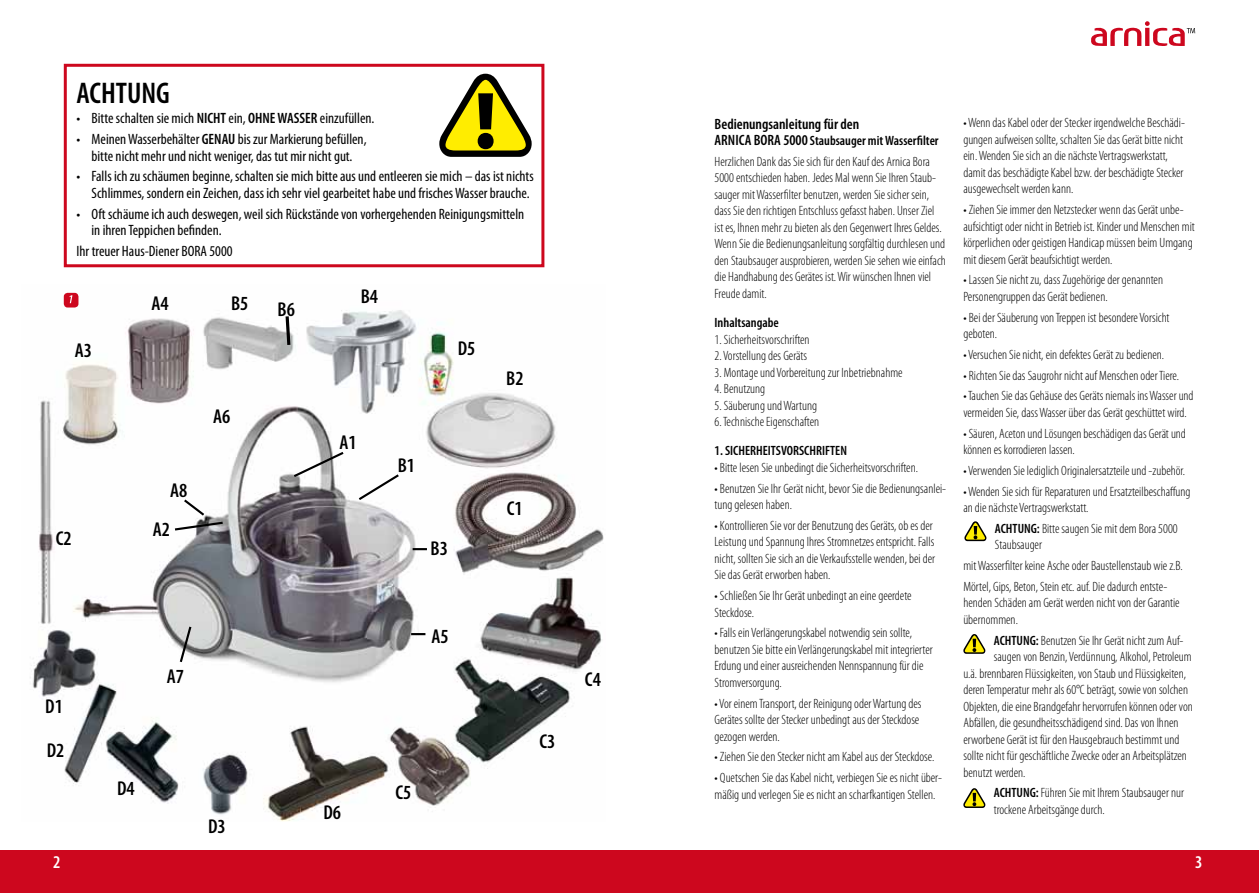
<style>
.page{position:relative;width:1259px;height:893px;background:#fff}
.page>*{position:absolute;margin:0;border:0;box-sizing:border-box;transform-origin:0 0}
.t1{font:600 condensed 30px "Myriad Pro";color:#000}
.t2{font:600 condensed 20.1px/43.3px "Myriad Pro";color:#000}
.t3{font:600 condensed 18px "Myriad Pro";color:#fff}
.t4{font:condensed 15px/16.5px "Myriad Pro";color:#000;text-align:center}
.t5{font:600 condensed 15px "Myriad Pro";color:#000}
.t6{font:300 condensed 13.5px/16.5px "Myriad Pro";color:#000}
.t7{font:600 condensed 13.5px "Myriad Pro";color:#000}
.s1{font-weight:600}
.s2{font-weight:600;font-size:15px}
</style>
<div class="page">
<svg style="left:964px;top:521px;width:22px;height:20px"></svg>
<svg style="left:439px;top:74px;width:92px;height:83px"></svg>
<svg style="left:963px;top:634px;width:22px;height:20px"></svg>
<svg style="left:963px;top:788px;width:22px;height:20px"></svg>
<svg style="left:1091px;top:21px;width:104px;height:25px"></svg>
<div style="left:0;top:850px;width:1259px;height:43px;background:#cd071e"></div>
<img style="left:30px;top:292px;width:574px;height:529px">
<svg style="left:173px;top:498px;width:51px;height:34px"></svg>
<svg style="left:292px;top:450px;width:53px;height:29px"></svg>
<svg style="left:357px;top:473px;width:43px;height:29px"></svg>
<svg style="left:413px;top:548px;width:14px;height:2px"></svg>
<svg style="left:411px;top:633px;width:14px;height:2px"></svg>
<svg style="left:178px;top:625px;width:15px;height:39px"></svg>
<svg style="left:284px;top:315px;width:8px;height:31px"></svg>
<div style="left:64px;top:293px;width:14px;height:14px;background:#cd071e;border-radius:4px"></div>
<svg style="left:70px;top:295px;width:2px;height:8px"></svg>
<div style="left:64px;top:64px;width:480px;height:203px;border:3px solid #cd071e"></div>
<h1 class="t1" style="left:77px;top:76px;width:95px">ACHTUNG</h1>
<p class="t4" style="left:77px;top:110px;width:299px">• Bitte schalten sie mich <span class="s1">NICHT</span> ein, <span class="s1">OHNE WASSER</span> einzufüllen.</p>
<p class="t4" style="left:77px;top:131px;width:291px">• Meinen Wasserbehälter <span class="s1">GENAU</span> bis zur Markierung befüllen, bitte nicht mehr und nicht weniger, das tut mir nicht gut.</p>
<p class="t4" style="left:77px;top:168px;width:459px;text-align:right">• Falls ich zu schäumen beginne, schalten sie mich bitte aus und entleeren sie mich – das ist nichts<br>Schlimmes, sondern ein Zeichen, dass ich sehr viel gearbeitet habe und frisches Wasser brauche.</p>
<p class="t4" style="left:92px;top:206px;width:434px;text-align:left;text-indent:-15px">• Oft schäume ich auch deswegen, weil sich Rückstände von vorhergehenden Reinigungsmitteln in ihren Teppichen befinden.</p>
<p class="t4" style="left:77px;top:243px;width:158px">Ihr treuer Haus-Diener BORA 5000</p>
<h2 class="t2" style="left:75px;top:329px;width:19px">A3</h2>
<h2 class="t2" style="left:56px;top:517px;width:17px">C2</h2>
<h2 class="t2" style="left:151px;top:282px;width:19px">A4</h2>
<h2 class="t2" style="left:231px;top:282px;width:19px">B5</h2>
<h2 class="t2" style="left:278px;top:288px;width:19px">B6</h2>
<h2 class="t2" style="left:170px;top:469px;width:19px">A8</h2>
<h2 class="t2" style="left:153px;top:508px;width:19px">A2</h2>
<h2 class="t2" style="left:213px;top:395px;width:19px">A6</h2>
<h2 class="t2" style="left:45px;top:685px;width:21px">D1<br>D2</h2>
<h2 class="t2" style="left:167px;top:655px;width:19px">A7</h2>
<h2 class="t2" style="left:117px;top:767px;width:19px">D4</h2>
<h2 class="t2" style="left:208px;top:805px;width:19px">D3</h2>
<h2 class="t2" style="left:361px;top:275px;width:19px">B4</h2>
<h2 class="t2" style="left:458px;top:327px;width:19px">D5</h2>
<h2 class="t2" style="left:339px;top:421px;width:19px">A1</h2>
<h2 class="t2" style="left:398px;top:444px;width:19px">B1</h2>
<h2 class="t2" style="left:430px;top:527px;width:19px">B3</h2>
<h2 class="t2" style="left:431px;top:615px;width:19px">A5</h2>
<h2 class="t2" style="left:323px;top:791px;width:19px">D6</h2>
<h2 class="t2" style="left:395px;top:771px;width:17px">C5</h2>
<h2 class="t2" style="left:506px;top:357px;width:19px">B2</h2>
<h2 class="t2" style="left:507px;top:487px;width:17px">C1</h2>
<h2 class="t2" style="left:539px;top:719px;width:17px">C3</h2>
<h2 class="t2" style="left:585px;top:658px;width:17px">C4</h2>
<p class="t5" style="left:714px;top:115px;width:146px">Bedienungsanleitung für den</p>
<p class="t6" style="left:714px;top:131px;width:226px;line-height:20.7px"><span class="s2">ARNICA BORA 5000</span> <span class="s1">Staubsauger mit Wasserfilter<br></span>Herzlichen Dank das Sie sich für den Kauf des Arnica Bora</p>
<p class="t6" style="left:714px;top:170px;width:233px">5000 entschieden haben. Jedes Mal wenn Sie Ihren Staub&shy;sauger mit Wasserfilter benutzen, werden Sie sicher sein, dass Sie den richtigen Entschluss gefasst haben. Unser Ziel ist es, Ihnen mehr zu bieten als den Gegenwert Ihres Geldes.<br>Wenn Sie die Bedienungsanleitung sorgfältig durchlesen und den Staubsauger ausprobieren, werden Sie sehen wie einfach die Handhabung des Gerätes ist. Wir wünschen Ihnen viel Freude damit.</p>
<p class="t7" style="left:714px;top:315px;width:66px">Inhaltsangabe</p>
<p class="t6" style="left:714px;top:331px;width:97px">1. Sicherheitsvorschriften</p>
<p class="t6" style="left:714px;top:348px;width:94px">2. Vorstellung des Geräts</p>
<p class="t6" style="left:714px;top:364px;width:190px">3. Montage und Vorbereitung zur Inbetriebnahme</p>
<p class="t6" style="left:714px;top:381px;width:52px">4. Benutzung</p>
<p class="t6" style="left:714px;top:397px;width:104px">5. Säuberung und Wartung</p>
<p class="t6" style="left:714px;top:414px;width:106px">6. Technische Eigenschaften</p>
<p class="t7" style="left:714px;top:443px;width:134px">1. SICHERHEITSVORSCHRIFTEN</p>
<p class="t6" style="left:714px;top:459px;width:205px">• Bitte lesen Sie unbedingt die Sicherheitsvorschriften.</p>
<p class="t6" style="left:714px;top:480px;width:233px">• Benutzen Sie Ihr Gerät nicht, bevor Sie die Bedienungsanlei&shy;tung gelesen haben.</p>
<p class="t6" style="left:714px;top:517px;width:222px">• Kontrollieren Sie vor der Benutzung des Geräts, ob es der Leistung und Spannung Ihres Stromnetzes entspricht. Falls nicht, sollten Sie sich an die Verkaufsstelle wenden, bei der Sie das Gerät erworben haben.</p>
<p class="t6" style="left:714px;top:588px;width:199px">• Schließen Sie Ihr Gerät unbedingt an eine geerdete<br>Steckdose.</p>
<p class="t6" style="left:714px;top:625px;width:220px">• Falls ein Verlängerungskabel notwendig sein sollte, benutzen Sie bitte ein Verlängerungskabel mit integrierter Erdung und einer ausreichenden Nennspannung für die Stromversorgung.</p>
<p class="t6" style="left:714px;top:695px;width:208px">• Vor einem Transport, der Reinigung oder Wartung des<br>Gerätes sollte der Stecker unbedingt aus der Steckdose gezogen werden.</p>
<p class="t6" style="left:714px;top:749px;width:221px">• Ziehen Sie den Stecker nicht am Kabel aus der Steckdose.</p>
<p class="t6" style="left:714px;top:770px;width:229px">• Quetschen Sie das Kabel nicht, verbiegen Sie es nicht über&shy;mäßig und verlegen Sie es nicht an scharfkantigen Stellen.</p>
<p class="t6" style="left:963px;top:115px;width:223px">• Wenn das Kabel oder der Stecker irgendwelche Beschädi&shy;gungen aufweisen sollte, schalten Sie das Gerät bitte nicht ein. Wenden Sie sich an die nächste Vertragswerkstatt, damit das beschädigte Kabel bzw. der beschädigte Stecker ausgewechselt werden kann.</p>
<p class="t6" style="left:963px;top:202px;width:233px">• Ziehen Sie immer den Netzstecker wenn das Gerät unbe&shy;aufsichtigt oder nicht in Betrieb ist. Kinder und Menschen mit körperlichen oder geistigen Handicap müssen beim Umgang mit diesem Gerät beaufsichtigt werden.</p>
<p class="t6" style="left:963px;top:272px;width:201px">• Lassen Sie nicht zu, dass Zugehörige der genannten<br>Personengruppen das Gerät bedienen.</p>
<p class="t6" style="left:963px;top:309px;width:208px">• Bei der Säuberung von Treppen ist besondere Vorsicht geboten.</p>
<p class="t6" style="left:963px;top:347px;width:202px">• Versuchen Sie nicht, ein defektes Gerät zu bedienen.</p>
<p class="t6" style="left:963px;top:367px;width:217px">• Richten Sie das Saugrohr nicht auf Menschen oder Tiere.</p>
<p class="t6" style="left:963px;top:388px;width:232px">• Tauchen Sie das Gehäuse des Geräts niemals ins Wasser und vermeiden Sie, dass Wasser über das Gerät geschüttet wird.</p>
<p class="t6" style="left:963px;top:425px;width:224px">• Säuren, Aceton und Lösungen beschädigen das Gerät und können es korrodieren lassen.</p>
<p class="t6" style="left:963px;top:463px;width:223px">• Verwenden Sie lediglich Originalersatzteile und -zubehör.</p>
<p class="t6" style="left:963px;top:483px;width:229px">• Wenden Sie sich für Reparaturen und Ersatzteilbeschaffung an die nächste Vertragswerkstatt.</p>
<p class="t6" style="left:995px;top:521px;width:184px"><span class="s1">ACHTUNG:</span> Bitte saugen Sie mit dem Bora 5000<br>Staubsauger</p>
<p class="t6" style="left:963px;top:556px;width:221px;line-height:20.7px">mit Wasserfilter keine Asche oder Baustellenstaub wie z.B.<br>Mörtel, Gips, Beton, Stein etc. auf. Die dadurch entste-</p>
<p class="t6" style="left:963px;top:595px;width:218px">henden Schäden am Gerät werden nicht von der Garantie übernommen.</p>
<p class="t6" style="left:994px;top:632px;width:191px"><span class="s1">ACHTUNG:</span> Benutzen Sie Ihr Gerät nicht zum Auf-</p>
<p class="t6" style="left:994px;top:649px;width:199px">saugen von Benzin, Verdünnung, Alkohol, Petroleum</p>
<p class="t6" style="left:963px;top:665px;width:224px">u.ä. brennbaren Flüssigkeiten, von Staub und Flüssigkeiten,</p>
<p class="t6" style="left:963px;top:682px;width:226px">deren Temperatur mehr als 60°C beträgt, sowie von solchen</p>
<p class="t6" style="left:963px;top:698px;width:231px">Objekten, die eine Brandgefahr hervorrufen können oder von</p>
<p class="t6" style="left:963px;top:715px;width:217px">Abfällen, die gesundheitsschädigend sind. Das von Ihnen</p>
<p class="t6" style="left:963px;top:731px;width:217px">erworbene Gerät ist für den Hausgebrauch bestimmt und</p>
<p class="t6" style="left:963px;top:748px;width:225px">sollte nicht für geschäftliche Zwecke oder an Arbeitsplätzen</p>
<p class="t6" style="left:963px;top:764px;width:64px">benutzt werden.</p>
<p class="t6" style="left:994px;top:785px;width:192px"><span class="s1">ACHTUNG:</span> Führen Sie mit Ihrem Staubsauger nur trockene Arbeitsgänge durch.</p>
<h3 class="t3" style="left:53px;top:852px;width:9px">2</h3>
<h3 class="t3" style="left:1195px;top:852px;width:9px">3</h3>
</div>
